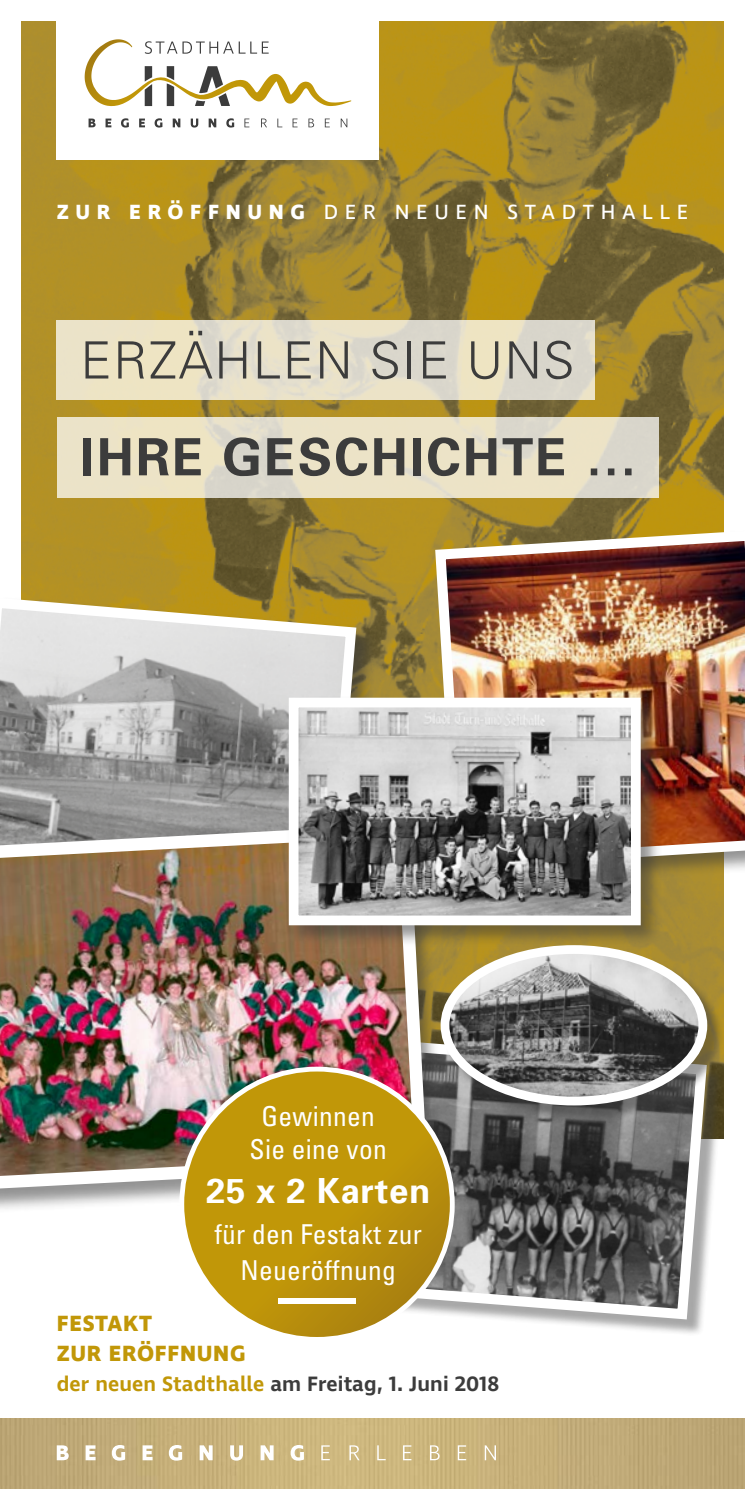
<style>
.page{position:relative;width:745px;height:1489px;background:#fff}
.page>*{position:absolute;margin:0;border:0;box-sizing:border-box;transform-origin:0 0}
.t1{font:700 51.5px "Univers";letter-spacing:.04em;color:#3c3c3c}
.t2{font:300 51.5px "Univers";letter-spacing:.025em;color:#3c3c3c}
.t3{font:700 34.5px "Univers";letter-spacing:.02em;color:#fff}
.t4{font:condensed 27.5px/32.8px "Univers";letter-spacing:.01em;color:#fff;text-align:center}
.t5{font:700 22.5px/30px "Ingra";letter-spacing:.03em;color:#c19708}
.t6{font:600 21.25px "Ingra";letter-spacing:.005em;color:#3c3c3c}
.t7{font:21px "Ingra";letter-spacing:.315em;color:#fff}
.s1{font-weight:700}
.s2{color:#c19708}
</style>
<div class="page">
<img style="left:0;top:1418px;width:744px;height:70px">
<svg style="left:57px;top:1445px;width:12px;height:14px"></svg>
<svg style="left:85px;top:1445px;width:10px;height:14px"></svg>
<svg style="left:112px;top:1444px;width:13px;height:16px"></svg>
<svg style="left:142px;top:1445px;width:10px;height:14px"></svg>
<svg style="left:169px;top:1444px;width:13px;height:16px"></svg>
<svg style="left:199px;top:1445px;width:13px;height:14px"></svg>
<svg style="left:230px;top:1445px;width:13px;height:15px"></svg>
<svg style="left:260px;top:1445px;width:13px;height:14px"></svg>
<svg style="left:290px;top:1444px;width:14px;height:16px"></svg>
<svg style="left:349px;top:1445px;width:10px;height:14px"></svg>
<svg style="left:377px;top:1445px;width:8px;height:14px"></svg>
<svg style="left:403px;top:1445px;width:8px;height:14px"></svg>
<svg style="left:321px;top:1445px;width:8px;height:14px"></svg>
<svg style="left:429px;top:1445px;width:10px;height:14px"></svg>
<svg style="left:457px;top:1445px;width:9px;height:14px"></svg>
<svg style="left:484px;top:1445px;width:11px;height:14px"></svg>
<img style="left:21px;top:21px;width:702px;height:927px">
<div style="left:57px;top:0;width:322px;height:159px;background:#fff"></div>
<svg style="left:88px;top:118px;width:7px;height:9px"></svg>
<svg style="left:105px;top:118px;width:6px;height:9px"></svg>
<svg style="left:121px;top:118px;width:8px;height:9px"></svg>
<svg style="left:139px;top:118px;width:6px;height:9px"></svg>
<svg style="left:154px;top:118px;width:8px;height:9px"></svg>
<svg style="left:173px;top:118px;width:7px;height:9px"></svg>
<svg style="left:191px;top:118px;width:7px;height:9px"></svg>
<svg style="left:208px;top:118px;width:8px;height:9px"></svg>
<svg style="left:226px;top:118px;width:8px;height:9px"></svg>
<svg style="left:261px;top:118px;width:6px;height:9px"></svg>
<svg style="left:277px;top:118px;width:5px;height:9px"></svg>
<svg style="left:292px;top:118px;width:5px;height:9px"></svg>
<svg style="left:244px;top:118px;width:5px;height:9px"></svg>
<svg style="left:308px;top:118px;width:6px;height:9px"></svg>
<svg style="left:324px;top:118px;width:5px;height:9px"></svg>
<svg style="left:340px;top:118px;width:7px;height:9px"></svg>
<svg style="left:85px;top:40px;width:266px;height:67px"></svg>
<div style="left:57px;top:320px;width:537px;height:80px;background:linear-gradient(to bottom,#e4dec9,#e6dfc9)"></div>
<svg style="left:57px;top:417px;width:601px;height:80px;background:#e7dfc7"></svg>
<svg style="left:0;top:592px;width:361px;height:225px;background:#b6b3a6"></svg>
<div style="left:329px;top:1040px;width:394px;height:296px;background:#3c3c3c;opacity:.45"></div>
<svg style="left:380px;top:1122px;width:331px;height:202px;background:#797979"></svg>
<img style="left:429px;top:525px;width:315px;height:348px">
<div style="left:0;top:825px;width:445px;height:390px;background:#3c3c3c;opacity:.55"></div>
<img style="left:0;top:817px;width:433px;height:380px">
<div style="left:286px;top:695px;width:375px;height:251px;background:#3c3c3c;opacity:.55"></div>
<img style="left:299px;top:708px;width:330px;height:206px">
<div style="left:288px;top:697px;width:352px;height:228px;border:10px solid #fff"></div>
<div style="left:444px;top:948px;width:280px;height:174px;background:#3c3c3c;opacity:.5"></div>
<img style="left:444px;top:949px;width:258px;height:151px">
<div style="left:440px;top:945px;width:266px;height:160px;border:9px solid #fff;border-radius:50%"></div>
<svg style="left:182px;top:1069px;width:270px;height:270px;background:#bf9611"></svg>
<div style="left:277px;top:1297px;width:78px;height:6px;background:#fff"></div>
<p class="t7" style="left:57px;top:199px;width:632px"><span class="s1">ZUR ERÖFFNUNG</span> DER NEUEN STADTHALLE</p>
<h1 class="t2" style="left:80px;top:329px;width:495px">ERZÄHLEN SIE UNS</h1>
<h1 class="t1" style="left:80px;top:424px;width:557px">IHRE GESCHICHTE …</h1>
<p class="t4" style="left:249px;top:1099px;width:138px">Gewinnen<br>Sie eine von</p>
<p class="t3" style="left:206px;top:1168px;width:225px">25 x 2 Karten</p>
<p class="t4" style="left:214px;top:1215px;width:209px;line-height:35.5px">für den Festakt zur<br>Neueröffnung</p>
<p class="t5" style="left:57px;top:1309px;width:190px">FESTAKT<br>ZUR ERÖFFNUNG</p>
<p class="t6" style="left:57px;top:1370px;width:444px"><span class="s2">der neuen Stadthalle</span> am Freitag, 1. Juni 2018</p>
</div>
